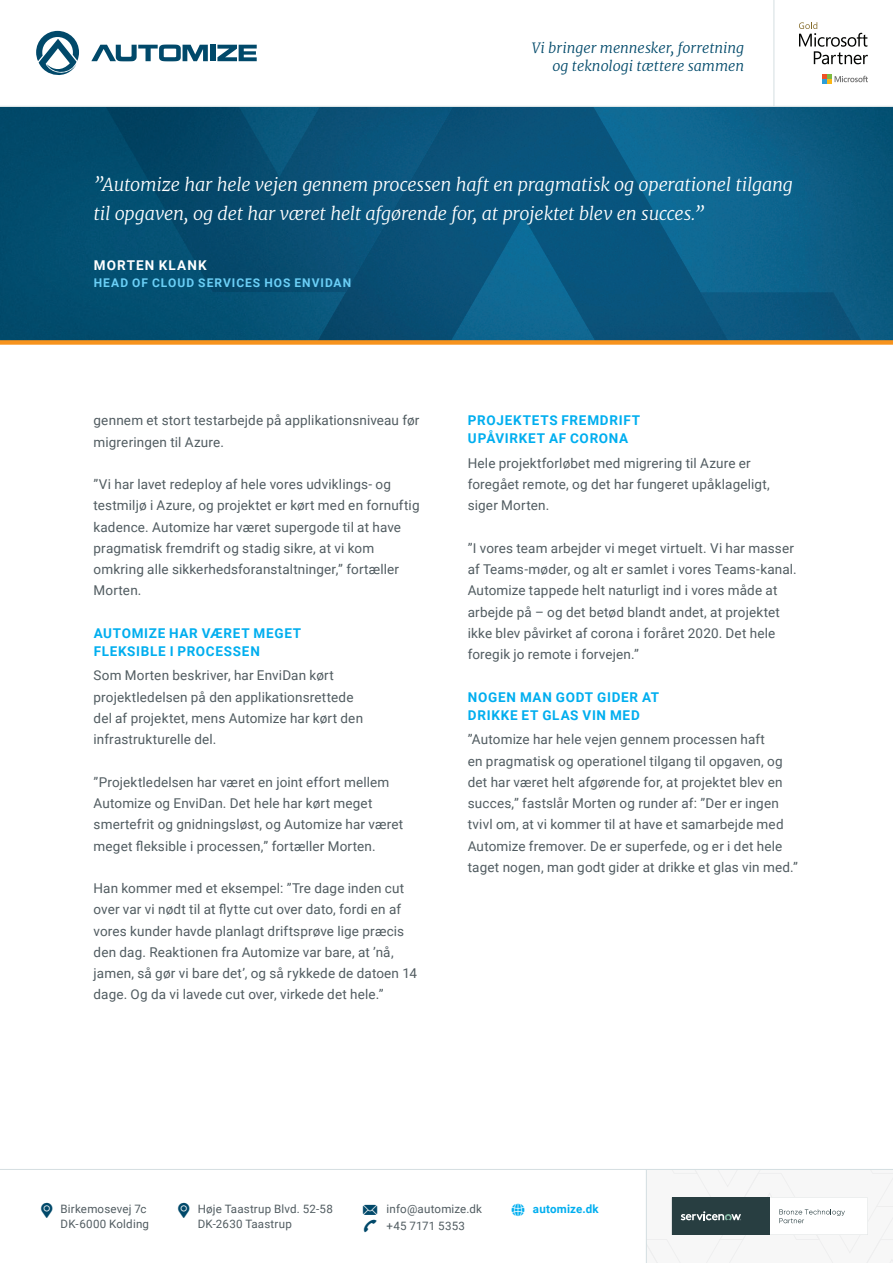
<style>
.page{position:relative;width:893px;height:1263px;background:#fff}
.page>*{position:absolute;margin:0;border:0;box-sizing:border-box;transform-origin:0 0}
.t1{font:italic 300 18px/28.5px "Merriweather";letter-spacing:-.015em;color:#fff}
.t2{font:italic 300 14.25px/18px "Merriweather";letter-spacing:-.005em;color:#01496a;text-align:right}
.t3{font:13.5px/21.3px "Roboto";letter-spacing:.01em;color:#515c61}
.t4{font:700 13.5px/18px "Roboto";letter-spacing:.055em;color:#00aeef}
.t5{font:700 13.5px "Roboto";letter-spacing:.08em;color:#fff}
.t6{font:700 12px "Roboto";letter-spacing:.085em;color:#6bcff6}
.t7{font:11.55px/14.9px "Roboto";letter-spacing:.015em;color:#515c61}
.t8{font:700 11.55px "Roboto";letter-spacing:.015em;color:#00aeef}
.s1{color:#01496a}
</style>
<div class="page">
<div style="left:0;top:292px;width:235px;height:48px;background:#024d6f"></div>
<svg style="left:0;top:107px;width:235px;height:185px;background:#024a6c"></svg>
<svg style="left:811px;top:107px;width:82px;height:233px;background:#0a587d"></svg>
<svg style="left:235px;top:107px;width:576px;height:233px;background:#0a587f"></svg>
<svg style="left:36px;top:31px;width:43px;height:44px"></svg>
<svg style="left:91px;top:45px;width:117px;height:16px"></svg>
<div style="left:211px;top:45px;width:5px;height:16px;background:#01496a"></div>
<svg style="left:217px;top:45px;width:40px;height:16px"></svg>
<svg style="left:822px;top:74px;width:46px;height:10px"></svg>
<svg style="left:799px;top:22px;width:69px;height:42px"></svg>
<hr style="left:773px;top:0;width:1px;height:106px;background:#d4dee1">
<hr style="left:0;top:106px;width:893px;height:1px;background:#d4dee1">
<hr style="left:0;top:1169px;width:893px;height:1px;background:#d4dee1">
<hr style="left:646px;top:1169px;width:1px;height:94px;background:#d4dee1">
<svg style="left:647px;top:1170px;width:246px;height:93px"></svg>
<div style="left:0;top:340px;width:893px;height:5px;background:#f7931d"></div>
<p class="t2" style="left:532px;top:39px;width:214px">Vi bringer mennesker, forretning og teknologi tættere sammen</p>
<h1 class="t1" style="left:94px;top:170px;width:701px">”Automize har hele vejen gennem processen haft en pragmatisk og operationel tilgang til opgaven, og det har været helt afgørende for, at projektet blev en succes.”</h1>
<p class="t5" style="left:94px;top:256px;width:114px">MORTEN KLANK</p>
<p class="t6" style="left:94px;top:274px;width:259px">HEAD OF CLOUD SERVICES HOS ENVIDAN</p>
<p class="t3" style="left:94px;top:409px;width:327px">gennem et stort testarbejde på applikationsniveau før migreringen til Azure.</p>
<p class="t3" style="left:94px;top:473px;width:328px">”Vi har lavet redeploy af hele vores udviklings- og testmiljø i Azure, og projektet er kørt med en fornuftig kadence. Automize har været supergode til at have pragmatisk fremdrift og stadig sikre, at vi kom omkring alle sikkerhedsforanstaltninger,” fortæller Morten.</p>
<p class="t4" style="left:94px;top:624px;width:209px">AUTOMIZE HAR VÆRET MEGET<br>FLEKSIBLE I PROCESSEN</p>
<p class="t3" style="left:94px;top:664px;width:271px">Som Morten beskriver, har EnviDan kørt projektledelsen på den applikationsrettede del af projektet, mens Automize har kørt den infrastrukturelle del.</p>
<p class="t3" style="left:94px;top:771px;width:311px">”Projektledelsen har været en joint effort mellem Automize og EnviDan. Det hele har kørt meget smertefrit og gnidningsløst, og Automize har været meget fleksible i processen,” fortæller Morten.</p>
<p class="t3" style="left:94px;top:877px;width:325px">Han kommer med et eksempel: ”Tre dage inden cut over var vi nødt til at flytte cut over dato, fordi en af vores kunder havde planlagt driftsprøve lige præcis den dag. Reaktionen fra Automize var bare, at ’nå, jamen, så gør vi bare det’, og så rykkede de datoen 14 dage. Og da vi lavede cut over, virkede det hele.”</p>
<p class="t4" style="left:468px;top:411px;width:174px">PROJEKTETS FREMDRIFT<br>UPÅVIRKET AF CORONA</p>
<p class="t3" style="left:468px;top:452px;width:304px">Hele projektforløbet med migrering til Azure er foregået remote, og det har fungeret upåklageligt, siger Morten.</p>
<p class="t3" style="left:468px;top:537px;width:330px">”I vores team arbejder vi meget virtuelt. Vi har masser af Teams-møder, og alt er samlet i vores Teams-kanal.<br>Automize tappede helt naturligt ind i vores måde at arbejde på – og det betød blandt andet, at projektet ikke blev påvirket af corona i foråret 2020. Det hele foregik jo remote i forvejen.”</p>
<p class="t4" style="left:468px;top:687px;width:193px">NOGEN MAN GODT GIDER AT<br>DRIKKE ET GLAS VIN MED</p>
<p class="t3" style="left:468px;top:728px;width:332px">”Automize har hele vejen gennem processen haft<br>en pragmatisk og operationel tilgang til opgaven, og det har været helt afgørende for, at projektet blev en succes,” fastslår Morten og runder af: ”Der er ingen tvivl om, at vi kommer til at have et samarbejde med Automize fremover. De er superfede, og er i det hele taget nogen, man godt gider at drikke et glas vin med.”</p>
<p class="t7" style="left:61px;top:1201px;width:87px">Birkemosevej 7c</p>
<p class="t7" style="left:387px;top:1201px;width:97px">info@automize.dk</p>
<p class="t7" style="left:61px;top:1216px;width:90px">DK-6000 Kolding</p>
<p class="t7" style="left:198px;top:1201px;width:137px">Høje Taastrup Blvd. 52-58<br>DK-2630 Taastrup</p>
<p class="t7" style="left:362px;top:1218px;width:104px"><span class="s1">❖</span> +45 7171 5353</p>
<p class="t8" style="left:533px;top:1201px;width:67px">automize.dk</p>
</div>
